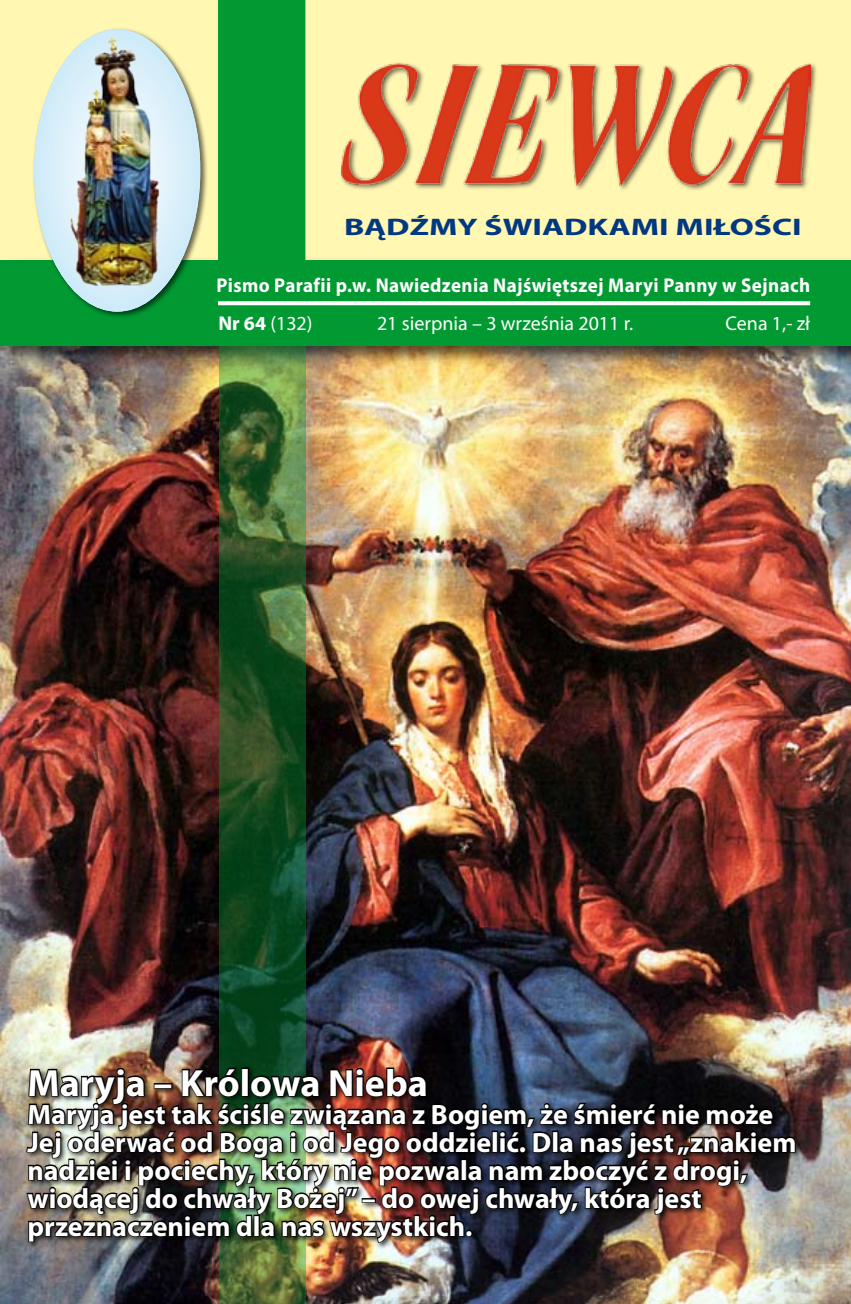
<style>
.page{position:relative;width:851px;height:1304px;background:#fff}
.page>*{position:absolute;margin:0;border:0;box-sizing:border-box;transform-origin:0 0}
.t1{font:700 38px "Myriad Pro";color:#fff}
.t2{font:700 28px/28px "Myriad Pro";color:#fff}
.t3{font:700 24px "Myriad Pro";color:#003882;scale:1.4 1}
.t4{font:700 20px "Myriad Pro";letter-spacing:.02em;color:#fff;scale:.95 1}
.t5{font:20px "Myriad Pro";color:#fff}
.s1{font-weight:700}
</style>
<div class="page">
<img style="left:0;top:367px;width:850px;height:937px">
<div style="left:0;top:0;width:850px;height:283px;background:#fff7b2"></div>
<div style="left:0;top:255px;width:850px;height:112px;background:#000;opacity:.6"></div>
<div style="left:0;top:260px;width:850px;height:86px;background:#009932"></div>
<svg style="left:220px;top:0;width:86px;height:1304px;background:#2e5b2b"></svg>
<div style="left:31px;top:26px;width:178px;height:294px;background:#000;opacity:.58"></div>
<div style="left:34px;top:29px;width:166px;height:283px;background:#d3edf9;border-radius:50%"></div>
<img style="left:57px;top:26px;width:120px;height:277px">
<div style="left:338px;top:60px;width:480px;height:133px;background:#000;opacity:.6"></div>
<img style="left:341px;top:63px;width:469px;height:122px">
<div style="left:218px;top:0;width:87px;height:346px;background:#009932"></div>
<svg style="left:218px;top:301px;width:592px;height:4px;background:#eef8f1"></svg>
<img style="left:25px;top:982px;width:771px;height:282px">
<div style="left:465px;top:1230px;width:7px;height:7px;border:2px solid #000;border-radius:50%"></div>
<p class="t3" style="left:344px;top:211px;width:328px">BĄDŹMY ŚWIADKAMI MIŁOŚCI</p>
<p class="t4" style="left:216px;top:272px;width:626px">Pismo Parafii p.w. Nawiedzenia Najświętszej Maryi Panny w Sejnach</p>
<p class="t5" style="left:218px;top:311px;width:96px"><span class="s1">Nr 64</span> (132)</p>
<p class="t5" style="left:377px;top:311px;width:258px">21 sierpnia – 3 września 2011 r.</p>
<p class="t5" style="left:725px;top:311px;width:86px">Cena 1,- zł</p>
<h1 class="t1" style="left:27px;top:1058px;width:402px">Maryja – Królowa Nieba</h1>
<p class="t2" style="left:27px;top:1099px;width:770px">Maryja jest tak ściśle związana z Bogiem, że śmierć nie może Jej oderwać od Boga i od Jego oddzielić. Dla nas jest „znakiem nadziei i pociechy, który nie pozwala nam zboczyć z drogi, wiodącej do chwały Bożej” – do owej chwały, która jest przeznaczeniem dla nas wszystkich.</p>
</div>
